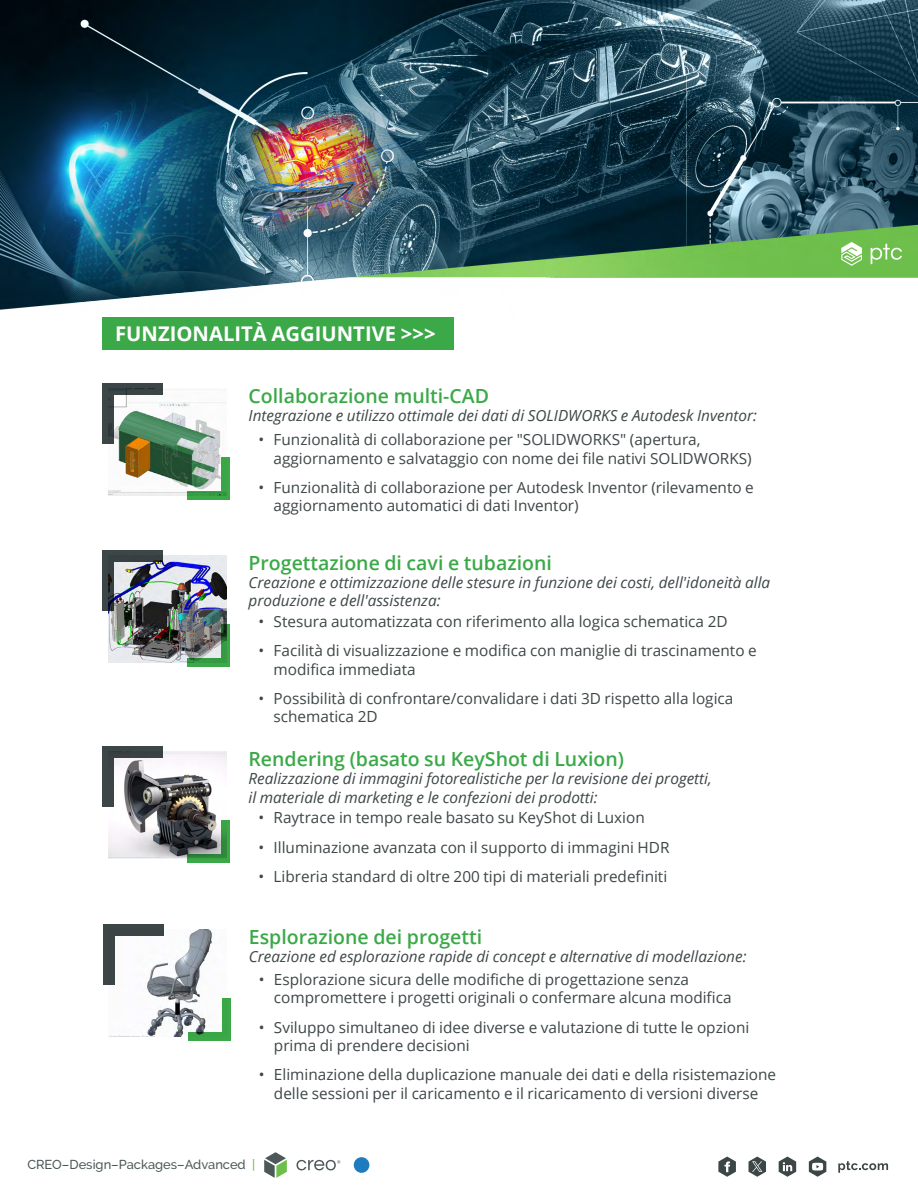
<style>
.page{position:relative;width:918px;height:1188px;background:#fff}
.page>*{position:absolute;margin:0;border:0;box-sizing:border-box;transform-origin:0 0}
.t1{font:700 20.25px "Open Sans";color:#fff}
.t2{font:600 19.5px "Open Sans";color:#3ba948}
.t3{font:15.3px/29.2px "Open Sans";color:#3d4647}
.t4{font:italic 15.3px/18.5px "Open Sans";color:#3d4647}
.t5{font:500 12.9px "PTC Raleway";color:#4d5859}
.s1{color:#6ebe4b}
</style>
<div class="page">
<svg style="left:296px;top:1160px;width:44px;height:10px"></svg>
<svg style="left:264px;top:1152px;width:23px;height:26px"></svg>
<svg style="left:718px;top:1157px;width:18px;height:20px"></svg>
<svg style="left:779px;top:1157px;width:17px;height:20px"></svg>
<svg style="left:809px;top:1157px;width:17px;height:20px"></svg>
<svg style="left:838px;top:1161px;width:50px;height:12px"></svg>
<svg style="left:749px;top:1157px;width:17px;height:20px"></svg>
<div style="left:354px;top:1157px;width:15px;height:16px;background:#1e7bc0;border-radius:50%"></div>
<img style="left:0;top:0;width:918px;height:310px">
<svg style="left:841px;top:242px;width:21px;height:24px"></svg>
<svg style="left:871px;top:244px;width:31px;height:20px"></svg>
<img style="left:108px;top:389px;width:118px;height:107px">
<div style="left:102px;top:383px;width:61px;height:12px;background:#3d4647"></div>
<div style="left:102px;top:383px;width:12px;height:61px;background:#3d4647"></div>
<svg style="left:188px;top:491px;width:33px;height:9px"></svg>
<div style="left:221px;top:458px;width:9px;height:42px;background:#3ba948"></div>
<img style="left:108px;top:555px;width:118px;height:108px">
<div style="left:102px;top:550px;width:61px;height:12px;background:#3d4647"></div>
<svg style="left:102px;top:562px;width:12px;height:48px"></svg>
<svg style="left:188px;top:658px;width:33px;height:9px"></svg>
<svg style="left:221px;top:624px;width:9px;height:43px"></svg>
<img style="left:108px;top:752px;width:118px;height:107px">
<div style="left:102px;top:746px;width:61px;height:12px;background:#3d4647"></div>
<div style="left:102px;top:746px;width:12px;height:61px;background:#3d4647"></div>
<svg style="left:188px;top:854px;width:33px;height:9px"></svg>
<svg style="left:221px;top:821px;width:9px;height:42px"></svg>
<div style="left:102px;top:317px;width:352px;height:33px;background:#3ba948"></div>
<img style="left:109px;top:930px;width:118px;height:107px">
<div style="left:103px;top:924px;width:60px;height:12px;background:#3d4647"></div>
<div style="left:103px;top:924px;width:12px;height:61px;background:#3d4647"></div>
<div style="left:188px;top:1033px;width:42px;height:8px;background:#3ba948"></div>
<div style="left:222px;top:999px;width:8px;height:42px;background:#3ba948"></div>
<h1 class="t1" style="left:115px;top:319px;width:322px">FUNZIONALITÀ AGGIUNTIVE &gt;&gt;&gt;</h1>
<p class="t2" style="left:249px;top:382px;width:242px">Collaborazione multi-CAD</p>
<p class="t4" style="left:249px;top:406px;width:510px">Integrazione e utilizzo ottimale dei dati di SOLIDWORKS e Autodesk Inventor:</p>
<p class="t3" style="left:274px;top:430px;width:480px;line-height:18.5px">Funzionalità di collaborazione per "SOLIDWORKS" (apertura, aggiornamento e salvataggio con nome dei file nativi SOLIDWORKS)</p>
<p class="t3" style="left:274px;top:478px;width:482px;line-height:18.5px">Funzionalità di collaborazione per Autodesk Inventor (rilevamento e aggiornamento automatici di dati Inventor)</p>
<p class="t3" style="left:259px;top:425px;width:7px">•</p>
<p class="t3" style="left:259px;top:472px;width:7px">•</p>
<p class="t2" style="left:249px;top:549px;width:305px">Progettazione di cavi e tubazioni</p>
<p class="t4" style="left:249px;top:573px;width:523px">Creazione e ottimizzazione delle stesure in funzione dei costi, dell'idoneità alla produzione e dell'assistenza:</p>
<p class="t3" style="left:274px;top:607px;width:485px">Stesura automatizzata con riferimento alla logica schematica 2D<br>Facilità di visualizzazione e modifica con maniglie di trascinamento e</p>
<p class="t3" style="left:274px;top:654px;width:461px">modifica immediata<br>Possibilità di confrontare/convalidare i dati 3D rispetto alla logica</p>
<p class="t3" style="left:274px;top:702px;width:106px">schematica 2D</p>
<p class="t3" style="left:259px;top:607px;width:7px">• •</p>
<p class="t3" style="left:259px;top:683px;width:7px">•</p>
<p class="t2" style="left:249px;top:745px;width:377px">Rendering (basato su KeyShot di Luxion)</p>
<p class="t4" style="left:249px;top:769px;width:465px">Realizzazione di immagini fotorealistiche per la revisione dei progetti, il materiale di marketing e le confezioni dei prodotti:</p>
<p class="t3" style="left:274px;top:803px;width:397px">Raytrace in tempo reale basato su KeyShot di Luxion<br>Illuminazione avanzata con il supporto di immagini HDR<br>Libreria standard di oltre 200 tipi di materiali predefiniti</p>
<p class="t3" style="left:259px;top:803px;width:7px;text-align:justify">• • •</p>
<p class="t2" style="left:249px;top:924px;width:235px">Esplorazione dei progetti</p>
<p class="t4" style="left:249px;top:947px;width:499px">Creazione ed esplorazione rapide di concept e alternative di modellazione:</p>
<p class="t3" style="left:274px;top:970px;width:459px;line-height:18.5px">Esplorazione sicura delle modifiche di progettazione senza compromettere i progetti originali o confermare alcuna modifica</p>
<p class="t3" style="left:274px;top:1018px;width:477px;line-height:18.5px">Sviluppo simultaneo di idee diverse e valutazione di tutte le opzioni prima di prendere decisioni</p>
<p class="t3" style="left:274px;top:1065px;width:504px;line-height:18.5px">Eliminazione della duplicazione manuale dei dati e della risistemazione delle sessioni per il caricamento e il ricaricamento di versioni diverse</p>
<p class="t3" style="left:259px;top:965px;width:7px">•</p>
<p class="t3" style="left:259px;top:1012px;width:7px">•</p>
<p class="t3" style="left:259px;top:1060px;width:7px">•</p>
<p class="t5" style="left:27px;top:1157px;width:230px">CREO–Design–Packages–Advanced <span class="s1">|</span></p>
</div>
